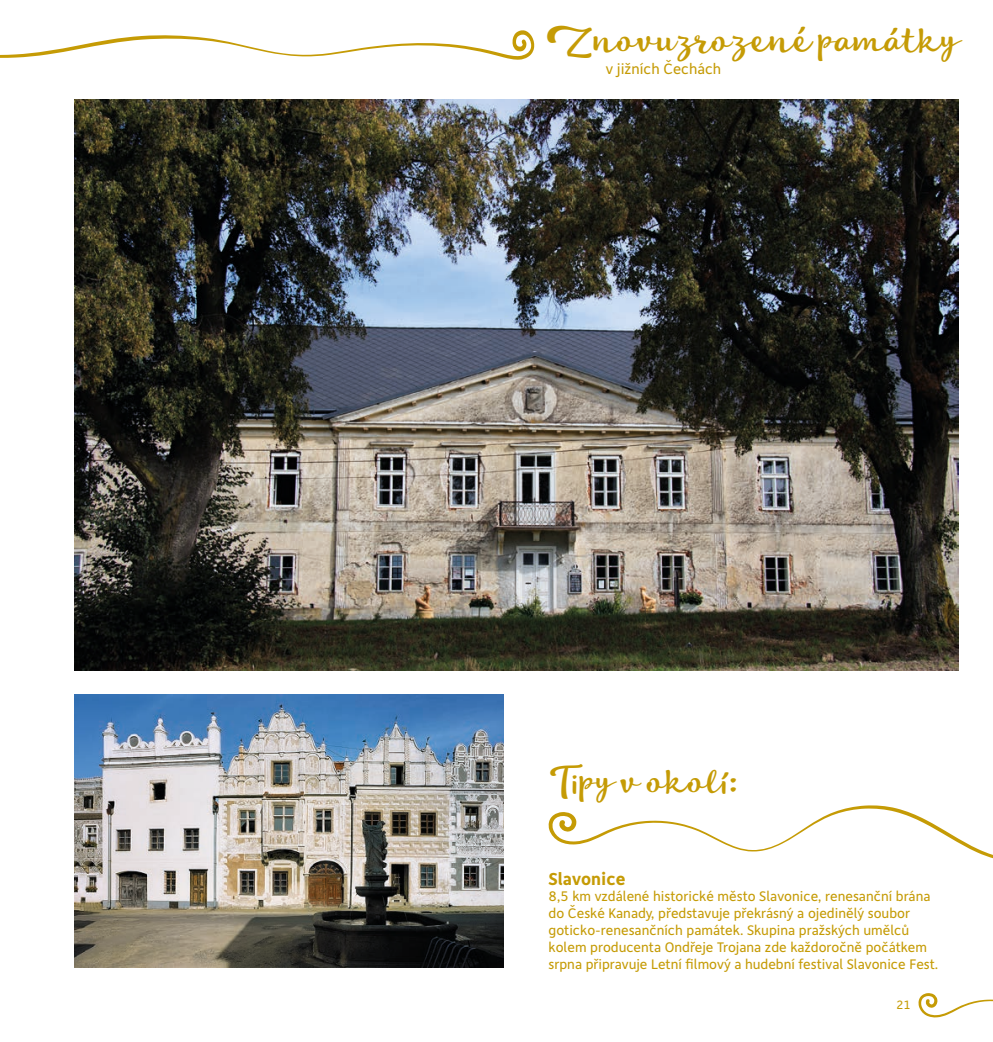
<style>
.page{position:relative;width:993px;height:1042px;background:#fff}
.page>*{position:absolute;margin:0;border:0;box-sizing:border-box;transform-origin:0 0}
.t1{font:35.88px "Lifehack";color:#c59b05}
.t2{font:35px "Lifehack";color:#c59b05}
.t3{font:700 17.5px "Depot";color:#c59b05}
.t4{font:15.05px "Depot";color:#c59b05}
.t5{font:14px/16.8px "Depot";color:#c59b05}
.t6{font:12.25px "Depot";color:#c59b05}
</style>
<div class="page">
<svg style="left:918px;top:993px;width:74px;height:24px"></svg>
<svg style="left:0;top:30px;width:534px;height:30px"></svg>
<img style="left:74px;top:99px;width:883px;height:571px">
<svg style="left:548px;top:805px;width:444px;height:53px"></svg>
<img style="left:74px;top:694px;width:430px;height:273px">
<h1 class="t1" style="left:545px;top:15px;width:415px">Znovuzrozené památky</h1>
<p class="t4" style="left:605px;top:59px;width:117px">v jižních Čechách</p>
<h2 class="t2" style="left:548px;top:757px;width:191px">Tipy v okolí:</h2>
<p class="t3" style="left:548px;top:867px;width:78px">Slavonice</p>
<p class="t5" style="left:548px;top:888px;width:391px">8,5 km vzdálené historické město Slavonice, renesanční brána do České Kanady, představuje překrásný a ojedinělý soubor goticko-renesančních památek. Skupina pražských umělců kolem producenta Ondřeje Trojana zde každoročně počátkem srpna připravuje Letní filmový a hudební festival Slavonice Fest.</p>
<p class="t6" style="left:896px;top:997px;width:16px">21</p>
</div>
